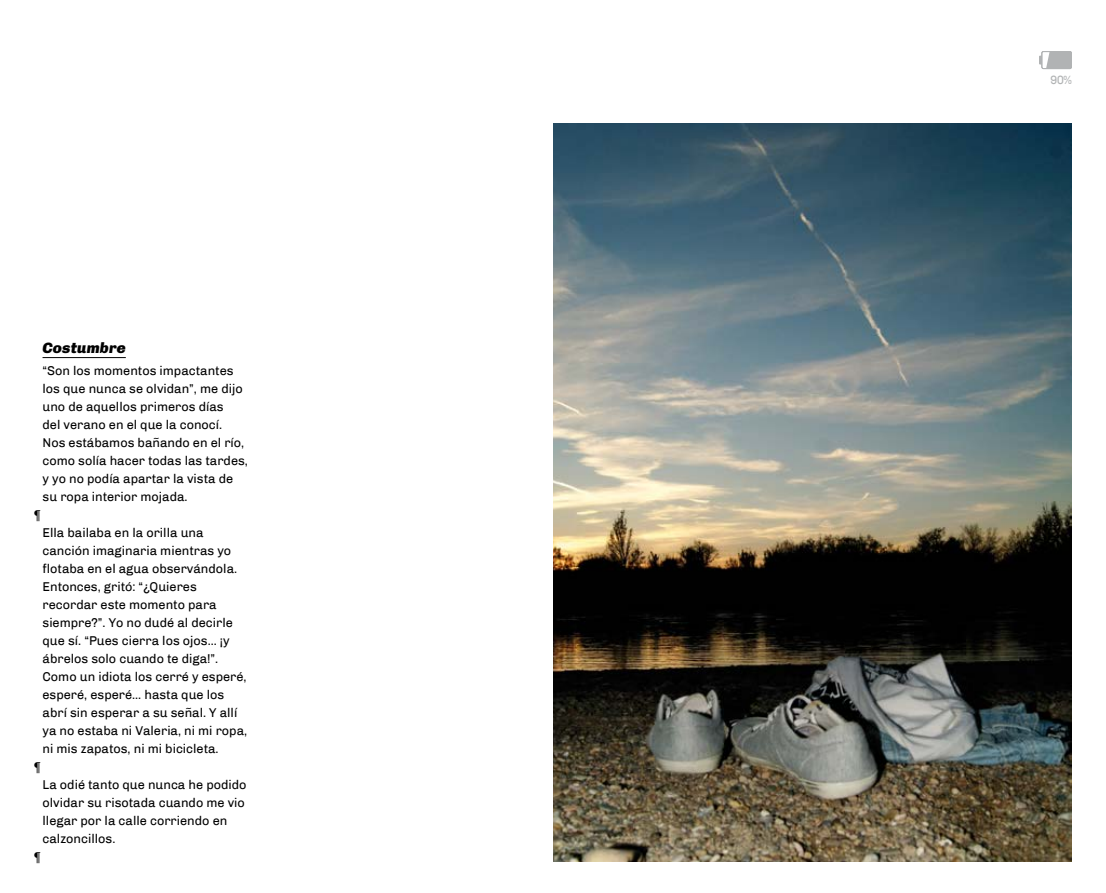
<style>
.page{position:relative;width:1106px;height:893px;background:#fff}
.page>*{position:absolute;margin:0;border:0;box-sizing:border-box;transform-origin:0 0}
.t1{font:italic 900 15px "Chivo";letter-spacing:.01em;color:#000}
.t2{font:12.75px/18px "Chivo";color:#000}
.t3{font:12px "Chivo";color:#b1b3b4}
</style>
<div class="page">
<hr style="left:43px;top:357px;width:83px;height:1px;background:#000">
<img style="left:553px;top:123px;width:518px;height:738px">
<div style="left:1041px;top:51px;width:30px;height:18px;border:1px solid #b1b3b4;border-radius:2px"></div>
<svg style="left:1039px;top:52px;width:32px;height:17px"></svg>
<p class="t1" style="left:43px;top:339px;width:85px">Costumbre</p>
<p class="t2" style="left:43px;top:362px;width:207px">“Son los momentos impactantes los que nunca se olvidan”, me dijo uno de aquellos primeros días<br>del verano en el que la conocí.<br>Nos estábamos bañando en el río, como solía hacer todas las tardes, y yo no podía apartar la vista de su ropa interior mojada.</p>
<p class="t2" style="left:34px;top:506px;width:8px">¶</p>
<p class="t2" style="left:43px;top:524px;width:206px">Ella bailaba en la orilla una canción imaginaria mientras yo flotaba en el agua observándola.<br>Entonces, gritó: “¿Quieres recordar este momento para siempre?”. Yo no dudé al decirle que sí. “Pues cierra los ojos... ¡y ábrelos solo cuando te diga!”.<br>Como un idiota los cerré y esperé, esperé, esperé... hasta que los abrí sin esperar a su señal. Y allí ya no estaba ni Valeria, ni mi ropa, ni mis zapatos, ni mi bicicleta.</p>
<p class="t2" style="left:34px;top:758px;width:8px">¶</p>
<p class="t2" style="left:43px;top:776px;width:205px">La odié tanto que nunca he podido olvidar su risotada cuando me vio llegar por la calle corriendo en calzoncillos.</p>
<p class="t2" style="left:34px;top:848px;width:8px">¶</p>
<p class="t3" style="left:1050px;top:73px;width:23px">90%</p>
</div>
